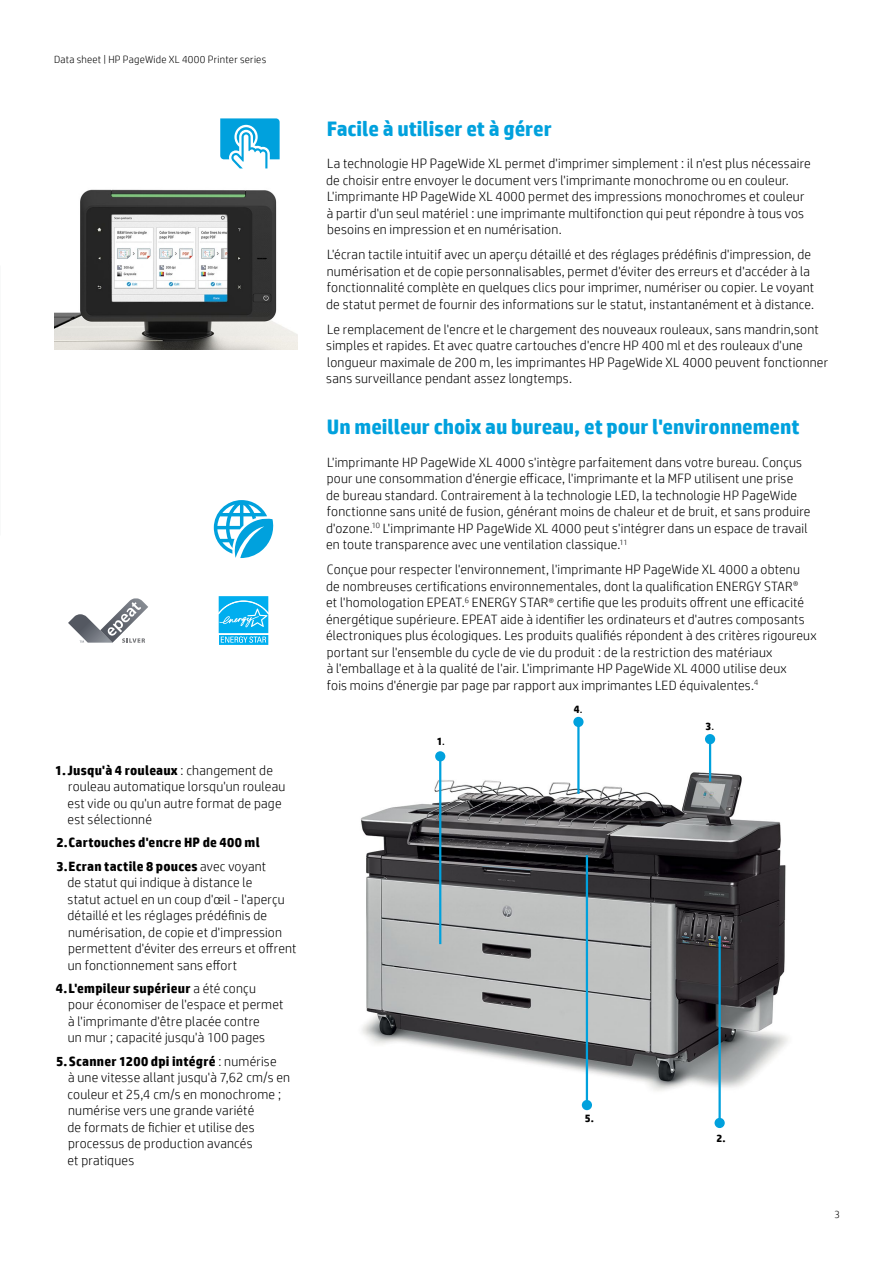
<style>
.page{position:relative;width:893px;height:1263px;background:#fff}
.page>*{position:absolute;margin:0;border:0;box-sizing:border-box;transform-origin:0 0}
.t1{font:700 21px "HP Simplified";letter-spacing:-.005em;color:#00a1dd}
.t2{font:300 13.5px/16.5px "HP Simplified";letter-spacing:.015em;color:#000}
.t3{font:700 13.5px/23.2px "HP Simplified";letter-spacing:.015em;color:#000}
.t4{font:700 10.8px "HP Simplified";color:#000}
.t5{font:300 10.5px "HP Simplified";letter-spacing:.025em;color:#000}
.s1{font-weight:700}
.s2{font-weight:300}
.s3{font-size:10.5px}
.s4{font-weight:400}
</style>
<div class="page">
<img style="left:360px;top:747px;width:428px;height:359px">
<hr style="left:718px;top:936px;width:3px;height:187px;background:#00a1dd">
<hr style="left:586px;top:855px;width:2px;height:248px;background:#00a1dd">
<div style="left:714px;top:1118px;width:11px;height:10px;background:#00a1dd;border-radius:50%"></div>
<div style="left:582px;top:1100px;width:10px;height:10px;background:#00a1dd;border-radius:50%"></div>
<hr style="left:709px;top:740px;width:2px;height:41px;background:#00a1dd">
<hr style="left:577px;top:723px;width:3px;height:71px;background:#00a1dd">
<div style="left:705px;top:734px;width:10px;height:10px;background:#00a1dd;border-radius:50%"></div>
<div style="left:573px;top:717px;width:11px;height:10px;background:#00a1dd;border-radius:50%"></div>
<hr style="left:439px;top:757px;width:2px;height:187px;background:#00a1dd">
<div style="left:435px;top:751px;width:10px;height:10px;background:#00a1dd;border-radius:50%"></div>
<svg style="left:220px;top:118px;width:60px;height:50px"></svg>
<svg style="left:68px;top:598px;width:80px;height:45px"></svg>
<svg style="left:214px;top:500px;width:60px;height:58px"></svg>
<svg style="left:218px;top:596px;width:51px;height:49px;background:#35bef2"></svg>
<img style="left:54px;top:189px;width:244px;height:160px">
<p class="t5" style="left:54px;top:52px;width:214px">Data sheet | HP PageWide XL 4000 Printer series</p>
<p class="t2" style="left:68px;top:761px;width:219px;text-indent:-12px"><span class="s1">1.Jusqu'à 4 rouleaux</span> : changement de rouleau automatique lorsqu'un rouleau est vide ou qu'un autre format de page est sélectionné</p>
<p class="t3" style="left:56px;top:831px;width:211px">2.Cartouches d'encre HP de 400 ml<br>3.Ecran tactile 8 pouces <span class="s2">avec voyant</span></p>
<p class="t2" style="left:68px;top:874px;width:231px">de statut qui indique à distance le<br>statut actuel en un coup d'œil - l'aperçu détaillé et les réglages prédéfinis de numérisation, de copie et d'impression permettent d'éviter des erreurs et offrent un fonctionnement sans effort</p>
<p class="t2" style="left:68px;top:980px;width:217px;text-indent:-12px"><span class="s1">4.L'empileur supérieur</span> a été conçu pour économiser de l'espace et permet à l'imprimante d'être placée contre<br>un mur ; capacité jusqu'à 100 pages</p>
<p class="t2" style="left:68px;top:1052px;width:224px;text-indent:-11px"><span class="s1">5.Scanner 1200 dpi intégré</span> : numérise<br>à une vitesse allant jusqu'à 7,62 cm/s en couleur et 25,4 cm/s en monochrome ; numérise vers une grande variété<br>de formats de fichier et utilise des processus de production avancés<br>et pratiques</p>
<h1 class="t1" style="left:327px;top:114px;width:226px">Facile à utiliser et à gérer</h1>
<p class="t2" style="left:326px;top:155px;width:486px">La technologie HP PageWide XL permet d'imprimer simplement : il n'est plus nécessaire de choisir entre envoyer le document vers l'imprimante monochrome ou en couleur.<br>L'imprimante HP PageWide XL 4000 permet des impressions monochromes et couleur à partir d'un seul matériel : une imprimante multifonction qui peut répondre à tous vos besoins en impression et en numérisation.</p>
<p class="t2" style="left:326px;top:246px;width:490px">L'écran tactile intuitif avec un aperçu détaillé et des réglages prédéfinis d'impression, de numérisation et de copie personnalisables, permet d'éviter des erreurs et d'accéder à la fonctionnalité complète en quelques clics pour imprimer, numériser ou copier. Le voyant de statut permet de fournir des informations sur le statut, instantanément et à distance.</p>
<p class="t2" style="left:326px;top:320px;width:503px">Le remplacement de l'encre et le chargement des nouveaux rouleaux, sans mandrin,sont simples et rapides. Et avec quatre cartouches d'encre HP 400 ml et des rouleaux d'une longueur maximale de 200 m, les imprimantes HP PageWide XL 4000 peuvent fonctionner sans surveillance pendant assez longtemps.</p>
<h1 class="t1" style="left:327px;top:413px;width:474px">Un meilleur choix au bureau, et pour l'environnement</h1>
<p class="t2" style="left:326px;top:453px;width:486px">L'imprimante HP PageWide XL 4000 s'intègre parfaitement dans votre bureau. Conçus pour une consommation d'énergie efficace, l'imprimante et la MFP utilisent une prise<br>de bureau standard. Contrairement à la technologie LED, la technologie HP PageWide fonctionne sans unité de fusion, générant moins de chaleur et de bruit, et sans produire d'ozone.<sup>10</sup> L'imprimante HP PageWide XL 4000 peut s'intégrer dans un espace de travail en toute transparence avec une ventilation classique.<sup>11</sup></p>
<p class="t2" style="left:326px;top:561px;width:492px">Conçue pour respecter l'environnement, l'imprimante HP PageWide XL 4000 a obtenu<br>de nombreuses certifications environnementales, dont la qualification ENERGY STAR<span class="s3">®<br></span>et l'homologation EPEAT.<sup>6</sup> ENERGY STAR<span class="s3">®</span> certifie que les produits offrent une efficacité énergétique supérieure. EPEAT aide à identifier les ordinateurs et d'autres composants électroniques plus écologiques. Les produits qualifiés répondent à des critères rigoureux portant sur l'ensemble du cycle de vie du produit : de la restriction des matériaux<br>à l'emballage et à la qualité de l'air. L'imprimante HP PageWide XL 4000 utilise deux<br>fois moins d'énergie par page par rapport aux imprimantes LED équivalentes.<sup>4</sup></p>
<p class="t4" style="left:437px;top:734px;width:10px">1<span class="s4">.</span></p>
<p class="t4" style="left:574px;top:702px;width:10px">4<span class="s4">.</span></p>
<p class="t4" style="left:705px;top:719px;width:10px">3<span class="s4">.</span></p>
<p class="t4" style="left:585px;top:1111px;width:11px">5.</p>
<p class="t4" style="left:716px;top:1131px;width:11px">2.</p>
<p class="t5" style="left:834px;top:1207px;width:7px">3</p>
</div>
